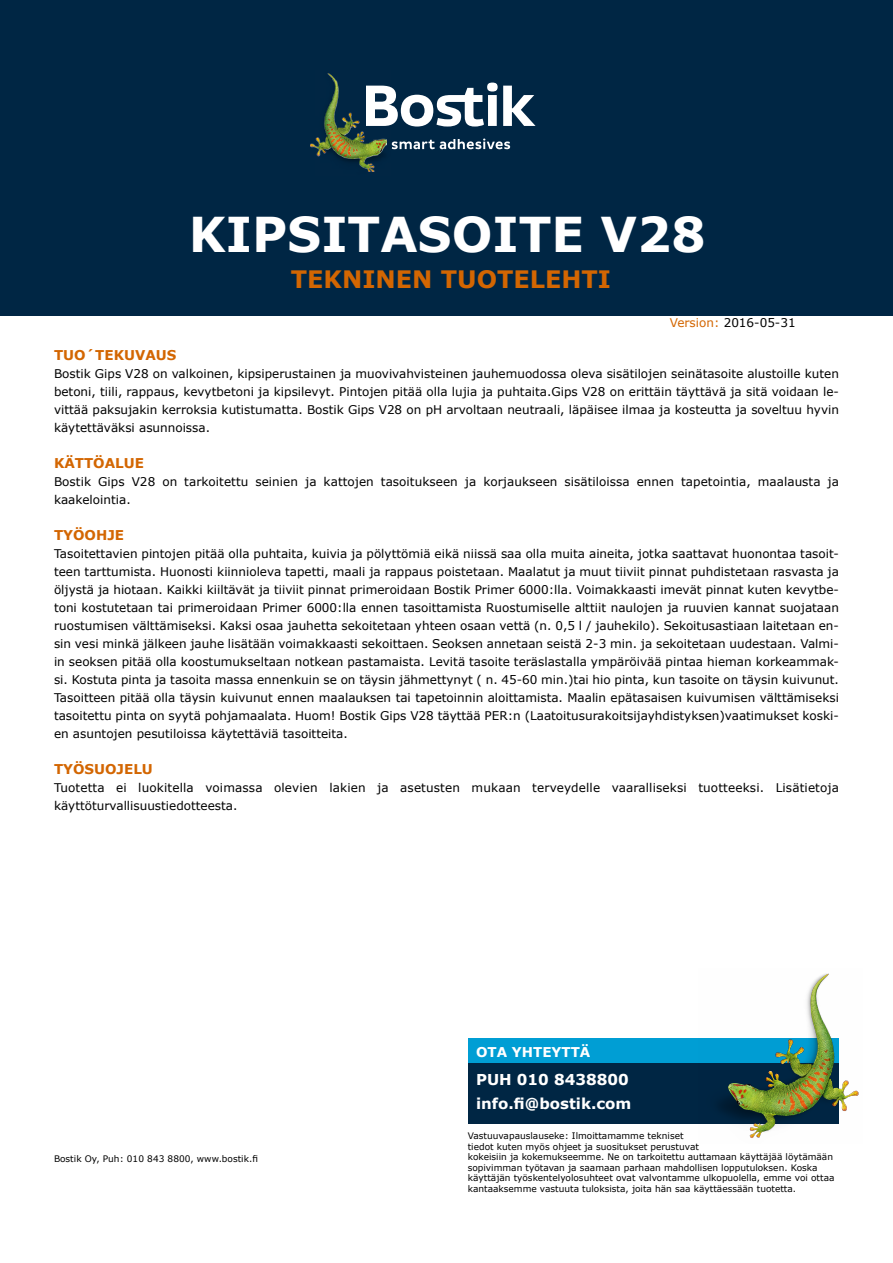
<style>
.page{position:relative;width:893px;height:1263px;background:#fff}
.page>*{position:absolute;margin:0;border:0;box-sizing:border-box;transform-origin:0 0}
.t1{font:700 48px "Verdana";color:#fff}
.t2{font:700 24px "Verdana";color:#d36602}
.t3{font:700 23.55px "Verdana";color:#fff}
.t4{font:700 19.05px "Verdana";color:#fff}
.t5{font:700 15px/24px "Verdana";color:#fff}
.t6{font:700 13.5px "Verdana";color:#d36602}
.t7{font:700 13.5px "Verdana";color:#fff}
.t8{font:12px/18px "Verdana";letter-spacing:.005em;color:#000;text-align:justify}
.t9{font:9px/10.5px "Verdana";color:#000}
.s1{color:#d36602}
</style>
<div class="page">
<div style="left:0;top:0;width:893px;height:316px;background:#002644"></div>
<img style="left:311px;top:73px;width:75px;height:98px">
<svg style="left:392px;top:139px;width:118px;height:10px"></svg>
<svg style="left:366px;top:83px;width:170px;height:44px"></svg>
<div style="left:469px;top:1038px;width:370px;height:26px;background:#009ed4"></div>
<div style="left:469px;top:1063px;width:370px;height:61px;background:#002644"></div>
<img style="left:719px;top:973px;width:140px;height:165px">
<h1 class="t1" style="left:189px;top:201px;width:518px">KIPSITASOITE V28</h1>
<h2 class="t2" style="left:291px;top:262px;width:322px">TEKNINEN TUOTELEHTI</h2>
<p class="t8" style="left:670px;top:313px;width:127px"><span class="s1">Version:</span> 2016-05-31</p>
<p class="t6" style="left:54px;top:346px;width:124px">TUO´TEKUVAUS</p>
<p class="t8" style="left:54px;top:365px;width:786px">Bostik Gips V28 on valkoinen, kipsiperustainen ja muovivahvisteinen jauhemuodossa oleva sisätilojen seinätasoite alustoille kuten betoni, tiili, rappaus, kevytbetoni ja kipsilevyt. Pintojen pitää olla lujia ja puhtaita.Gips V28 on erittäin täyttävä ja sitä voidaan le&shy;vittää paksujakin kerroksia kutistumatta. Bostik Gips V28 on pH arvoltaan neutraali, läpäisee ilmaa ja kosteutta ja soveltuu hyvin käytettäväksi asunnoissa.</p>
<p class="t6" style="left:54px;top:454px;width:92px">KÄTTÖALUE</p>
<p class="t8" style="left:54px;top:473px;width:786px">Bostik Gips V28 on tarkoitettu seinien ja kattojen tasoitukseen ja korjaukseen sisätiloissa ennen tapetointia, maalausta ja kaakelointia.</p>
<p class="t6" style="left:54px;top:526px;width:72px">TYÖOHJE</p>
<p class="t8" style="left:54px;top:545px;width:786px">Tasoitettavien pintojen pitää olla puhtaita, kuivia ja pölyttömiä eikä niissä saa olla muita aineita, jotka saattavat huonontaa tasoit&shy;teen tarttumista. Huonosti kiinnioleva tapetti, maali ja rappaus poistetaan. Maalatut ja muut tiiviit pinnat puhdistetaan rasvasta ja öljystä ja hiotaan. Kaikki kiiltävät ja tiiviit pinnat primeroidaan Bostik Primer 6000:lla. Voimakkaasti imevät pinnat kuten kevytbe&shy;toni kostutetaan tai primeroidaan Primer 6000:lla ennen tasoittamista Ruostumiselle alttiit naulojen ja ruuvien kannat suojataan ruostumisen välttämiseksi. Kaksi osaa jauhetta sekoitetaan yhteen osaan vettä (n. 0,5 l / jauhekilo). Sekoitusastiaan laitetaan en&shy;sin vesi minkä jälkeen jauhe lisätään voimakkaasti sekoittaen. Seoksen annetaan seistä 2-3 min. ja sekoitetaan uudestaan. Valmi&shy;in seoksen pitää olla koostumukseltaan notkean pastamaista. Levitä tasoite teräslastalla ympäröivää pintaa hieman korkeammak&shy;si. Kostuta pinta ja tasoita massa ennenkuin se on täysin jähmettynyt ( n. 45-60 min.)tai hio pinta, kun tasoite on täysin kuivunut.<br>Tasoitteen pitää olla täysin kuivunut ennen maalauksen tai tapetoinnin aloittamista. Maalin epätasaisen kuivumisen välttämiseksi tasoitettu pinta on syytä pohjamaalata. Huom! Bostik Gips V28 täyttää PER:n (Laatoitusurakoitsijayhdistyksen)vaatimukset koski&shy;en asuntojen pesutiloissa käytettäviä tasoitteita.</p>
<p class="t6" style="left:54px;top:760px;width:100px">TYÖSUOJELU</p>
<p class="t8" style="left:54px;top:779px;width:787px">Tuotetta ei luokitella voimassa olevien lakien ja asetusten mukaan terveydelle vaaralliseksi tuotteeksi. Lisätietoja käyttöturvallisuustiedotteesta.</p>
<p class="t9" style="left:54px;top:1153px;width:205px">Bostik Oy, Puh: 010 843 8800, www.bostik.fi</p>
<p class="t7" style="left:476px;top:1042px;width:116px">OTA YHTEYTTÄ</p>
<p class="t5" style="left:476px;top:1067px;width:157px">PUH 010 8438800 info.fi@bostik.com</p>
<h3 class="t4" style="left:476px;top:1063px;width:118px">Smart help</h3>
<h3 class="t3" style="left:476px;top:1083px;width:219px">1-800-726-7845</h3>
<p class="t9" style="left:468px;top:1130px;width:368px">Vastuuvapauslauseke: Ilmoittamamme tekniset<br>tiedot kuten myös ohjeet ja suositukset perustuvat<br>kokeisiin ja kokemukseemme. Ne on tarkoitettu auttamaan käyttäjää löytämään sopivimman työtavan ja saamaan parhaan mahdollisen lopputuloksen. Koska käyttäjän työskentelyolosuhteet ovat valvontamme ulkopuolella, emme voi ottaa kantaaksemme vastuuta tuloksista, joita hän saa käyttäessään tuotetta.</p>
</div>
